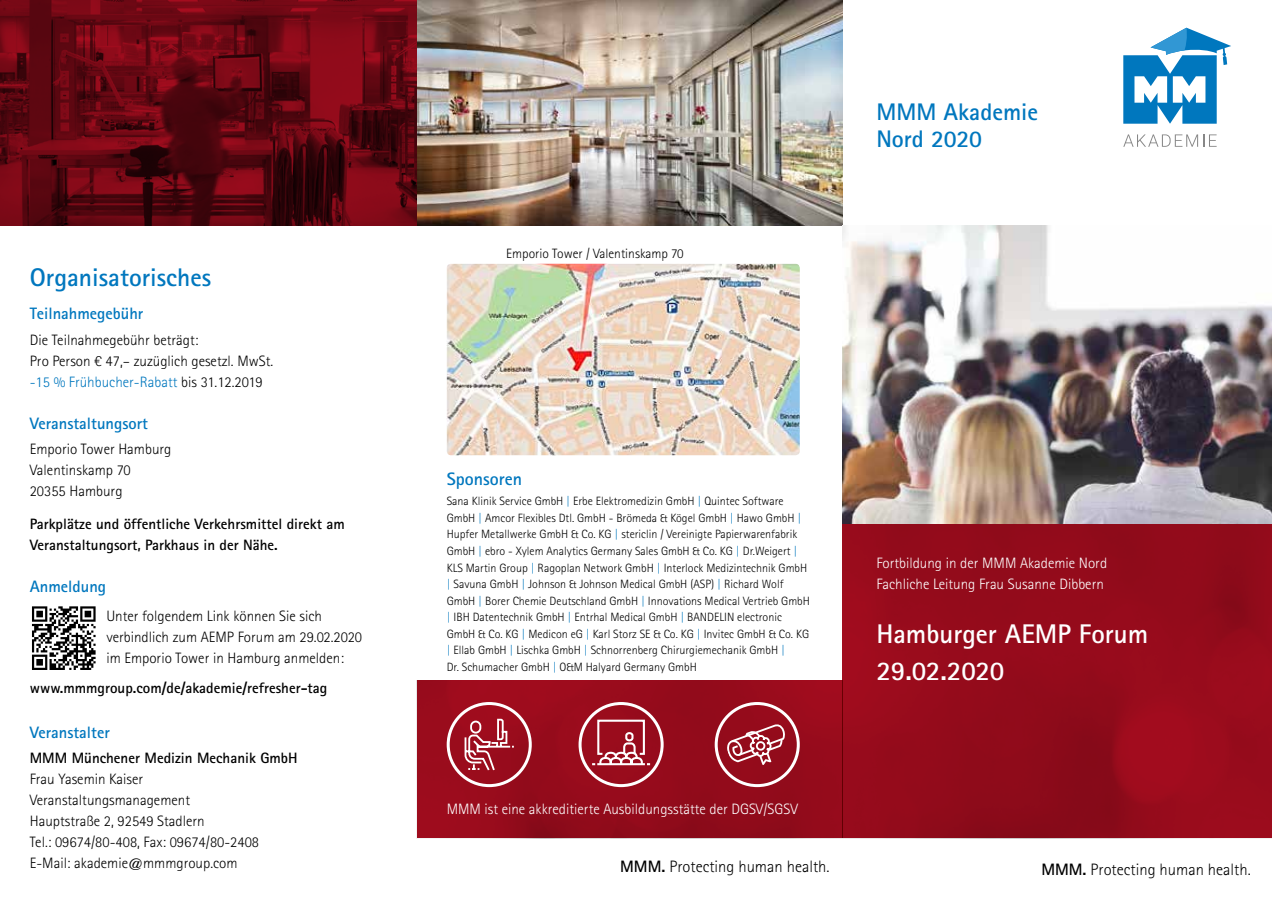
<style>
.page{position:relative;width:1272px;height:902px;background:#fff}
.page>*{position:absolute;margin:0;border:0;box-sizing:border-box;transform-origin:0 0}
.t1{font:700 27px/37.2px "Rotis Sans Serif Std";color:#fff}
.t2{font:700 25.5px "Rotis Sans Serif Std";color:#0077be}
.t3{font:700 24px/27px "Rotis Sans Serif Std";color:#0077be}
.t4{font:700 18px "Rotis Sans Serif Std";color:#0077be}
.t5{font:700 16.5px "Rotis Sans Serif Std";color:#0077be}
.t6{font:300 16.5px "Rotis Sans Serif Std";color:#000}
.t7{font:300 15px/21px "Rotis Sans Serif Std";color:#000}
.t8{font:700 15px/21px "Rotis Sans Serif Std";color:#000}
.t9{font:300 15px/21px "Rotis Sans Serif Std";color:#fff}
.t10{font:300 13.5px "Rotis Sans Serif Std";color:#000}
.t11{font:300 12px/16.5px "Rotis Sans Serif Std";color:#000}
.s1{color:#0077be}
.s2{font-weight:700}
</style>
<div class="page">
<img style="left:842px;top:225px;width:429px;height:298px">
<img style="left:417px;top:0;width:425px;height:225px">
<svg style="left:1123px;top:28px;width:108px;height:96px"></svg>
<svg style="left:1123px;top:134px;width:93px;height:13px"></svg>
<div style="left:842px;top:523px;width:429px;height:315px;background:linear-gradient(to right,#940b1b,#940b1b)"></div>
<div style="left:417px;top:680px;width:425px;height:158px;background:#960b1c"></div>
<svg style="left:0;top:0;width:417px;height:225px"></svg>
<svg style="left:727px;top:724px;width:58px;height:41px"></svg>
<div style="left:714px;top:702px;width:85px;height:85px;border:3px solid #fff;border-radius:50%"></div>
<svg style="left:592px;top:719px;width:58px;height:46px"></svg>
<div style="left:578px;top:702px;width:85px;height:85px;border:3px solid #fff;border-radius:50%"></div>
<svg style="left:464px;top:718px;width:50px;height:52px"></svg>
<div style="left:446px;top:702px;width:85px;height:85px;border:3px solid #fff;border-radius:50%"></div>
<img style="left:446px;top:264px;width:353px;height:191px">
<svg style="left:32px;top:606px;width:64px;height:64px"></svg>
<h2 class="t2" style="left:30px;top:261px;width:183px">Organisatorisches</h2>
<h3 class="t5" style="left:30px;top:303px;width:115px">Teilnahmegebühr</h3>
<p class="t7" style="left:30px;top:329px;width:245px">Die Teilnahmegebühr beträgt:<br>Pro Person € 47,– zuzüglich gesetzl. MwSt. <span class="s1">-15 % Frühbucher-Rabatt</span> bis 31.12.2019</p>
<h3 class="t5" style="left:30px;top:412px;width:120px">Veranstaltungsort</h3>
<p class="t7" style="left:30px;top:438px;width:143px">Emporio Tower Hamburg<br>Valentinskamp 70<br>20355 Hamburg</p>
<p class="t8" style="left:30px;top:513px;width:316px">Parkplätze und öffentliche Verkehrsmittel direkt am<br>Veranstaltungsort, Parkhaus in der Nähe.</p>
<h3 class="t5" style="left:30px;top:576px;width:78px">Anmeldung</h3>
<p class="t7" style="left:106px;top:605px;width:257px">Unter folgendem Link können Sie sich verbindlich zum AEMP Forum am 29.02.2020 im Emporio Tower in Hamburg anmelden:</p>
<p class="t8" style="left:30px;top:677px;width:299px">www.mmmgroup.com/de/akademie/refresher-tag</p>
<h3 class="t5" style="left:30px;top:721px;width:82px">Veranstalter</h3>
<p class="t8" style="left:30px;top:747px;width:269px">MMM Münchener Medizin Mechanik GmbH</p>
<p class="t7" style="left:30px;top:768px;width:231px">Frau Yasemin Kaiser<br>Veranstaltungsmanagement<br>Hauptstraße 2, 92549 Stadlern<br>Tel.: 09674/80-408, Fax: 09674/80-2408<br>E-Mail: akademie@mmmgroup.com</p>
<p class="t10" style="left:506px;top:246px;width:179px">Emporio Tower / Valentinskamp 70</p>
<h3 class="t3" style="left:876px;top:97px;width:163px">MMM Akademie<br>Nord 2020</h3>
<h3 class="t4" style="left:446px;top:467px;width:77px">Sponsoren</h3>
<p class="t11" style="left:446px;top:493px;width:365px">Sana Klinik Service GmbH <span class="s1">|</span> Erbe Elektromedizin GmbH <span class="s1">|</span> Quintec Software GmbH <span class="s1">|</span> Amcor Flexibles Dtl. GmbH - Brömeda &amp; Kögel GmbH <span class="s1">|</span> Hawo GmbH <span class="s1">| </span>Hupfer Metallwerke GmbH &amp; Co. KG <span class="s1">|</span> stericlin / Vereinigte Papierwarenfabrik GmbH <span class="s1">|</span> ebro - Xylem Analytics Germany Sales GmbH &amp; Co. KG <span class="s1">|</span> Dr.Weigert <span class="s1">| </span>KLS Martin Group <span class="s1">|</span> Ragoplan Network GmbH <span class="s1">|</span> Interlock Medizintechnik GmbH <span class="s1">|</span> Savuna GmbH <span class="s1">|</span> Johnson &amp; Johnson Medical GmbH (ASP) <span class="s1">|</span> Richard Wolf GmbH <span class="s1">|</span> Borer Chemie Deutschland GmbH <span class="s1">|</span> Innovations Medical Vertrieb GmbH <span class="s1">|</span> IBH Datentechnik GmbH <span class="s1">|</span> Entrhal Medical GmbH <span class="s1">|</span> BANDELIN electronic GmbH &amp; Co. KG <span class="s1">|</span> Medicon eG <span class="s1">|</span> Karl Storz SE &amp; Co. KG <span class="s1">|</span> Invitec GmbH &amp; Co. KG <span class="s1">|</span> Ellab GmbH <span class="s1">|</span> Lischka GmbH <span class="s1">|</span> Schnorrenberg Chirurgiemechanik GmbH <span class="s1">|<br></span>Dr. Schumacher GmbH <span class="s1">|</span> O&amp;M Halyard Germany GmbH</p>
<p class="t9" style="left:446px;top:798px;width:353px">MMM ist eine akkreditierte Ausbildungsstätte der DGSV/SGSV</p>
<p class="t9" style="left:876px;top:552px;width:232px">Fortbildung in der MMM Akademie Nord<br>Fachliche Leitung Frau Susanne Dibbern</p>
<h1 class="t1" style="left:876px;top:614px;width:273px">Hamburger AEMP Forum<br>29.02.2020</h1>
<h3 class="t6" style="left:620px;top:856px;width:211px"><span class="s2">MMM.</span> Protecting human health.</h3>
<h3 class="t6" style="left:1041px;top:860px;width:211px"><span class="s2">MMM.</span> Protecting human health.</h3>
</div>
